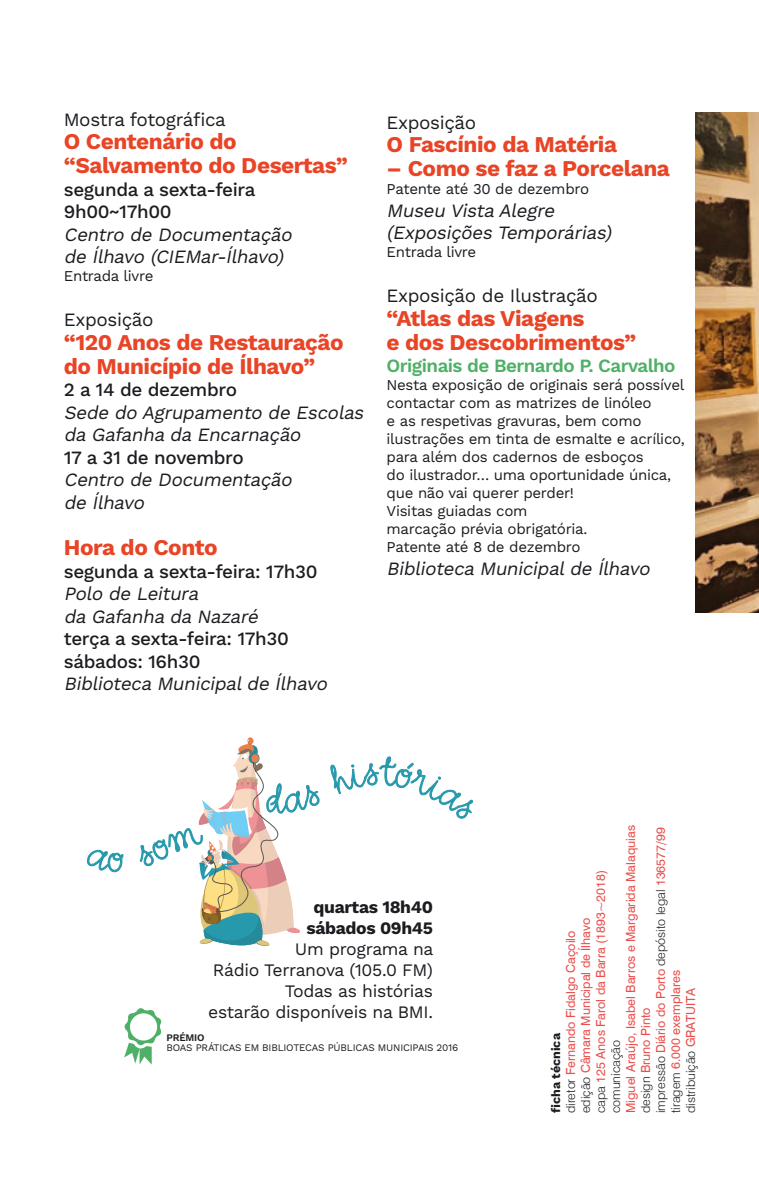
<style>
.page{position:relative;width:759px;height:1177px;background:#fff}
.page>*{position:absolute;margin:0;border:0;box-sizing:border-box;transform-origin:0 0}
.t1{font:700 22.5px/23.8px "Work Sans";letter-spacing:-.02em;color:#e84425}
.t2{font:italic 18.75px/22.5px "Work Sans";color:#1b1c20}
.t3{font:500 18.75px/22.5px "Work Sans";letter-spacing:-.02em;color:#1b1c20}
.t4{font:18.75px "Work Sans";letter-spacing:-.02em;color:#1b1c20}
.t5{font:600 18.75px "Work Sans";letter-spacing:-.03em;color:#4eb067}
.t6{font:17.5px/21px "Work Sans";letter-spacing:-.02em;color:#1b1c20;text-align:right}
.t7{font:700 17.5px/21px "Work Sans";letter-spacing:-.02em;color:#1b1c20;text-align:center}
.t8{font:15px/18px "Work Sans";letter-spacing:-.02em;color:#1b1c20}
.t9{font:12.5px/15px "Swiss 721 BT";color:#e9504d}
.t10{font:700 12.5px "Work Sans";color:#1b1c20}
.t11{font:10px "Work Sans";letter-spacing:-.02em;color:#1b1c20}
.t12{font:600 10px "Work Sans";letter-spacing:-.02em;color:#1b1c20}
.s1{font-weight:300;color:#1b1c20}
</style>
<div class="page">
<img style="left:695px;top:112px;width:63px;height:500px">
<svg style="left:87px;top:737px;width:386px;height:209px"></svg>
<svg style="left:124px;top:1008px;width:38px;height:56px"></svg>
<p class="t4" style="left:64px;top:108px;width:163px">Mostra fotográfica</p>
<h1 class="t1" style="left:64px;top:131px;width:285px">O Centenário do “Salvamento do Desertas”</h1>
<p class="t3" style="left:64px;top:179px;width:193px">segunda a sexta-feira<br>9h00~17h00</p>
<p class="t2" style="left:64px;top:224px;width:234px">Centro de Documentação de Ílhavo (CIEMar-Ílhavo)</p>
<p class="t8" style="left:64px;top:268px;width:91px">Entrada livre</p>
<p class="t4" style="left:64px;top:309px;width:91px">Exposição</p>
<h1 class="t1" style="left:64px;top:332px;width:281px">“120 Anos de Restauração do Município de Ílhavo”</h1>
<p class="t3" style="left:64px;top:379px;width:175px">2 a 14 de dezembro</p>
<p class="t2" style="left:64px;top:402px;width:305px">Sede do Agrupamento de Escolas da Gafanha da Encarnação</p>
<p class="t3" style="left:64px;top:447px;width:181px">17 a 31 de novembro</p>
<p class="t2" style="left:64px;top:469px;width:234px">Centro de Documentação de Ílhavo</p>
<h1 class="t1" style="left:64px;top:537px;width:155px">Hora do Conto</h1>
<p class="t3" style="left:64px;top:561px;width:255px">segunda a sexta-feira: 17h30</p>
<p class="t2" style="left:64px;top:583px;width:200px">Polo de Leitura<br>da Gafanha da Nazaré</p>
<p class="t3" style="left:64px;top:628px;width:226px">terça a sexta-feira: 17h30 sábados: 16h30</p>
<p class="t2" style="left:64px;top:673px;width:269px">Biblioteca Municipalde Ílhavo</p>
<p class="t4" style="left:386px;top:111px;width:91px">Exposição</p>
<h1 class="t1" style="left:386px;top:134px;width:232px">O Fascínio da Matéria</h1>
<h1 class="t1" style="left:386px;top:158px;width:285px">– Como se faz a Porcelana</h1>
<p class="t8" style="left:386px;top:181px;width:204px">Patente até 30 de dezembro</p>
<p class="t2" style="left:386px;top:200px;width:230px">Museu Vista Alegre (Exposições Temporárias)</p>
<p class="t8" style="left:386px;top:244px;width:91px">Entrada livre</p>
<p class="t4" style="left:386px;top:285px;width:213px">Exposição de Ilustração</p>
<h1 class="t1" style="left:386px;top:307px;width:251px">“Atlas das Viagens<br>e dos Descobrimentos”</h1>
<p class="t5" style="left:386px;top:355px;width:290px">Originais de Bernardo P. Carvalho</p>
<p class="t8" style="left:386px;top:377px;width:299px">Nesta exposição de originais será possível contactar com as matrizes de linóleo<br>e as respetivas gravuras, bem como ilustrações em tinta de esmalte e acrílico, para além dos cadernos de esboços<br>do ilustrador… uma oportunidade única, que não vai querer perder!<br>Visitas guiadas com<br>marcação prévia obrigatória.<br>Patente até 8 de dezembro</p>
<p class="t2" style="left:386px;top:558px;width:269px">Biblioteca Municipalde Ílhavo</p>
<p class="t7" style="left:306px;top:897px;width:128px">quartas 18h40 sábados 09h45</p>
<p class="t6" style="left:208px;top:939px;width:227px">Um programa na<br>Rádio Terranova (105.0 FM)<br>Todas as histórias<br>estarão disponíveis na BMI.</p>
<p class="t12" style="left:166px;top:1031px;width:40px">PRÉMIO</p>
<p class="t11" style="left:166px;top:1041px;width:293px">BOAS PRÁTICAS EM BIBLIOTECAS PÚBLICAS MUNICIPAIS 2016</p>
<p class="t9" style="left:622px;top:1113px;width:290px;rotate:-90deg">Miguel Araújo, Isabel Barros e Margarida Malaquias <span class="s1">design</span> Bruno Pinto<br><span class="s1">impressão</span> Diário do Porto <span class="s1">depósito legal</span> 136577/99 <span class="s1">tiragem</span> 6.000 exemplares<br><span class="s1">distribuição</span> GRATUITA</p>
<p class="t9" style="left:562px;top:1113px;width:244px;rotate:-90deg"><span class="s1">diretor</span> Fernando Fidalgo Caçoilo<br><span class="s1">edição</span> Câmara Municipal de Ílhavo<br><span class="s1">capa</span> 125 Anos Farol da Barra (1893~2018) <span class="s1">comunicação</span></p>
<p class="t10" style="left:548px;top:1113px;width:81px;rotate:-90deg">ficha técnica</p>
</div>
